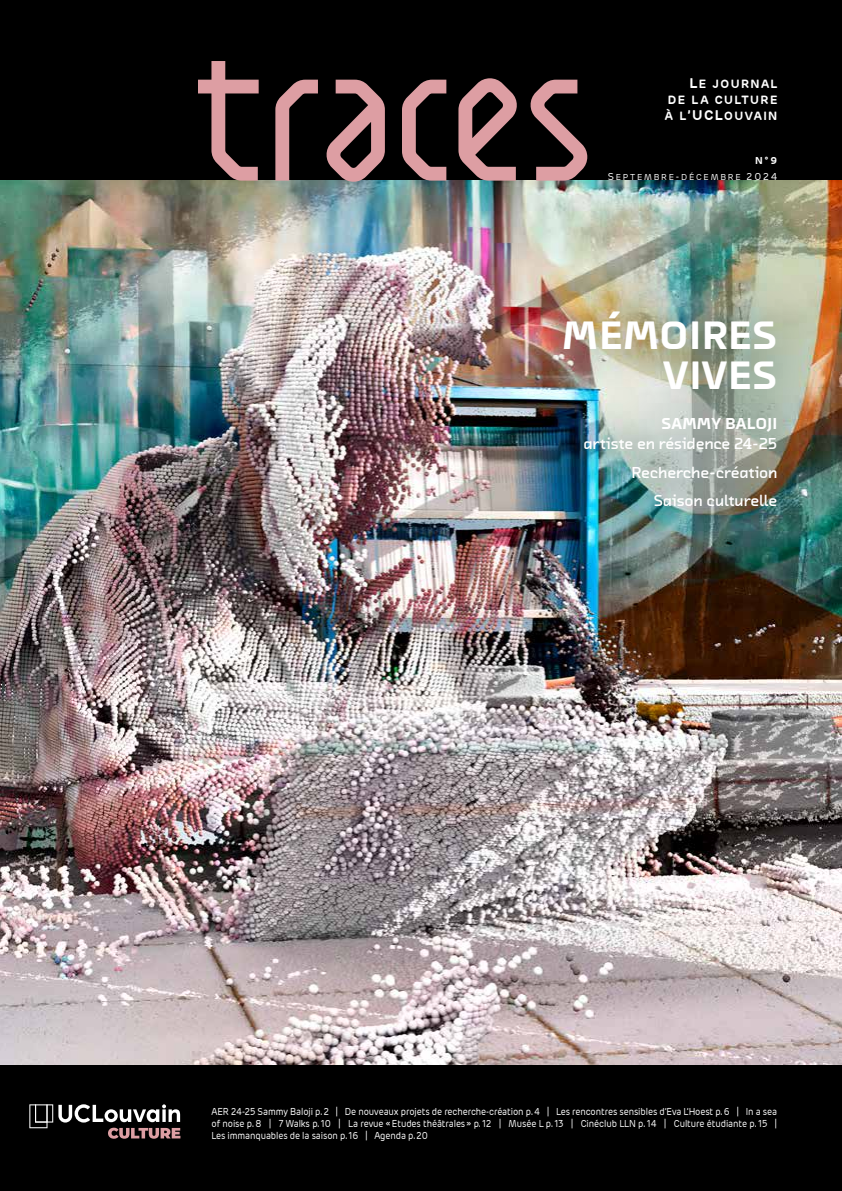
<style>
.page{position:relative;width:842px;height:1191px;background:#000}
.page>*{position:absolute;margin:0;border:0;box-sizing:border-box;transform-origin:0 0}
.t1{font:900 40px/40px "Chambers Sans Pro";letter-spacing:.01em;color:#fff;text-align:right}
.t2{font:700 16px/28.5px "Chambers Sans Pro";letter-spacing:-.01em;color:#fff;text-align:right}
.t3{font:900 16px "Chambers Sans Pro";color:#fff}
.t4{font:11.9px/16px "Rubrik Edge New Bold SC850";letter-spacing:.12em;color:#fff;text-align:justify}
.t5{font:10px/12px "Rubrik Edge New";letter-spacing:-.01em;color:#fff;text-align:justify;scale:.89 1}
.t6{font:10px "Rubrik Edge New Bold SC850";color:#fff}
.t7{font:8.5px "Rubrik Edge New Regular SC850";letter-spacing:.21em;color:#fff}
.s1{font-size:14px}
.s2{font-size:10px}
</style>
<div class="page">
<img style="left:0;top:181px;width:842px;height:883px">
<svg style="left:198px;top:61px;width:389px;height:121px"></svg>
<div style="left:516px;top:264px;width:309px;height:292px;background:#1c4f45;opacity:.27"></div>
<svg style="left:29px;top:1104px;width:151px;height:34px"></svg>
<p class="t4" style="left:665px;top:76px;width:114px;text-indent:25px"><span class="s1">L</span>E JOURNAL DE L A CULTURE À L<span class="s1">’UCL</span>OUVAIN</p>
<p class="t6" style="left:755px;top:155px;width:24px">N°9</p>
<p class="t7" style="left:608px;top:172px;width:171px"><span class="s2">S</span>EPTEMBRE<span class="s2">-</span>DÉCEMBRE <span class="s2">2024</span></p>
<h1 class="t1" style="left:562px;top:314px;width:216px">MÉMOIRES<br>VIVES</h1>
<h2 class="t3" style="left:661px;top:413px;width:117px">SAMMY BALOJI</h2>
<h2 class="t2" style="left:583px;top:429px;width:196px">artiste en résidence 24-25<br>Recherche-création<br>Saison culturelle</h2>
<p class="t5" style="left:211px;top:1105px;width:637px">AER 24-25 Sammy Baloji p. 2 | De nouveaux projets de recherche-création p. 4 | Les rencontres sensibles d’Eva L’Hoest p. 6 | In a sea of noise p. 8 | 7 Walks p. 10 | La revue «Etudes théâtrales» p. 12 | Musée L p. 13 | Cinéclub LLN p. 14 | Culture étudiante p. 15 | Les immanquables de la saison p. 16 | Agenda p. 20</p>
</div>
